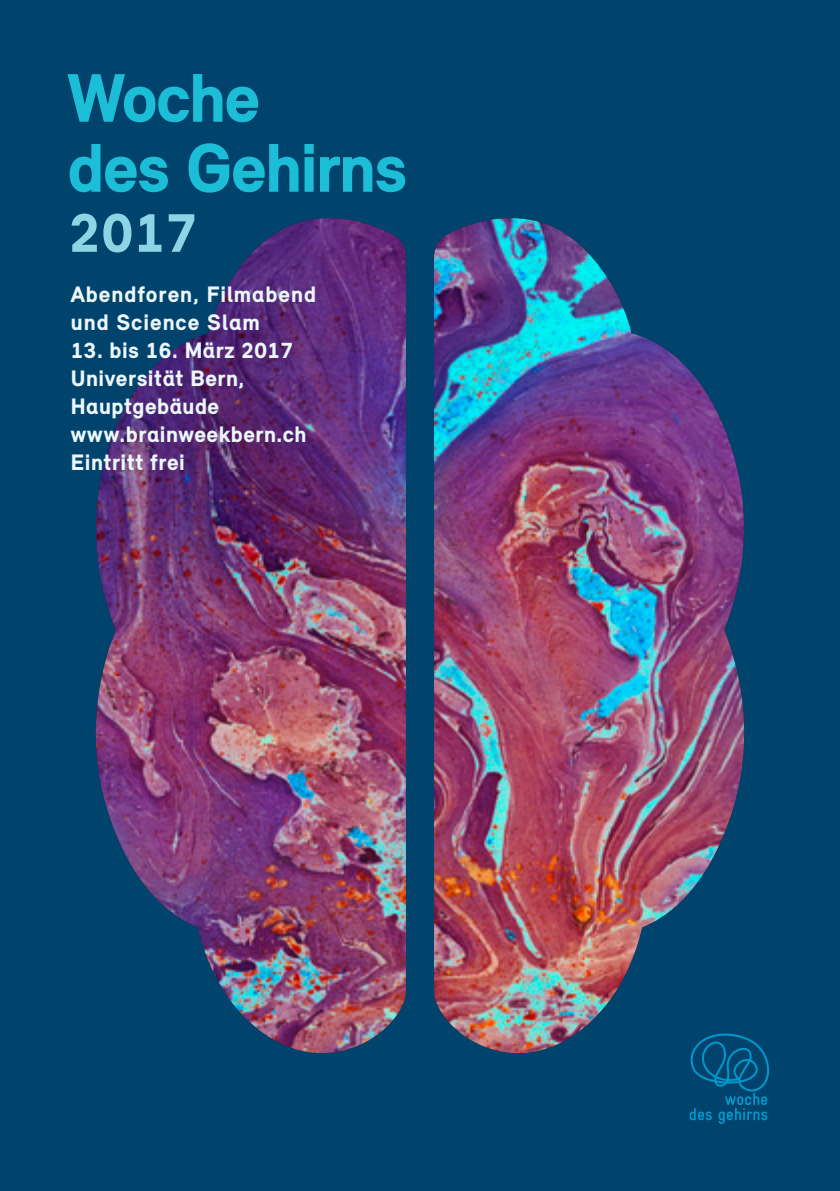
<style>
.page{position:relative;width:840px;height:1191px;background:#fff}
.page>*{position:absolute;margin:0;border:0;box-sizing:border-box;transform-origin:0 0}
.t1{font:900 70.6px/70px "Relevant";letter-spacing:-.025em;color:#1cbed7}
.t2{font:900 57px "Relevant";color:#8bd5e5}
.t3{font:900 23px/28px "Relevant";letter-spacing:.02em;color:#ebf7fa}
.t4{font:900 23px/28px "Relevant";letter-spacing:.04em;color:#ebf7fa}
</style>
<div class="page">
<div style="left:0;top:0;width:839px;height:1191px;background:#00446d"></div>
<img style="left:95px;top:218px;width:650px;height:835px">
<svg style="left:689px;top:1033px;width:80px;height:91px"></svg>
<h1 class="t1" style="left:67px;top:61px;width:341px">Woche<br>des Gehirns</h1>
<h2 class="t2" style="left:69px;top:197px;width:130px">2017</h2>
<p class="t4" style="left:71px;top:279px;width:246px">Abendforen, Filmabend und Science Slam</p>
<p class="t3" style="left:71px;top:335px;width:237px">13. bis 16. März 2017<br>Universität Bern,<br>Hauptgebäude www.brainweekbern.ch<br>Eintritt frei</p>
</div>
